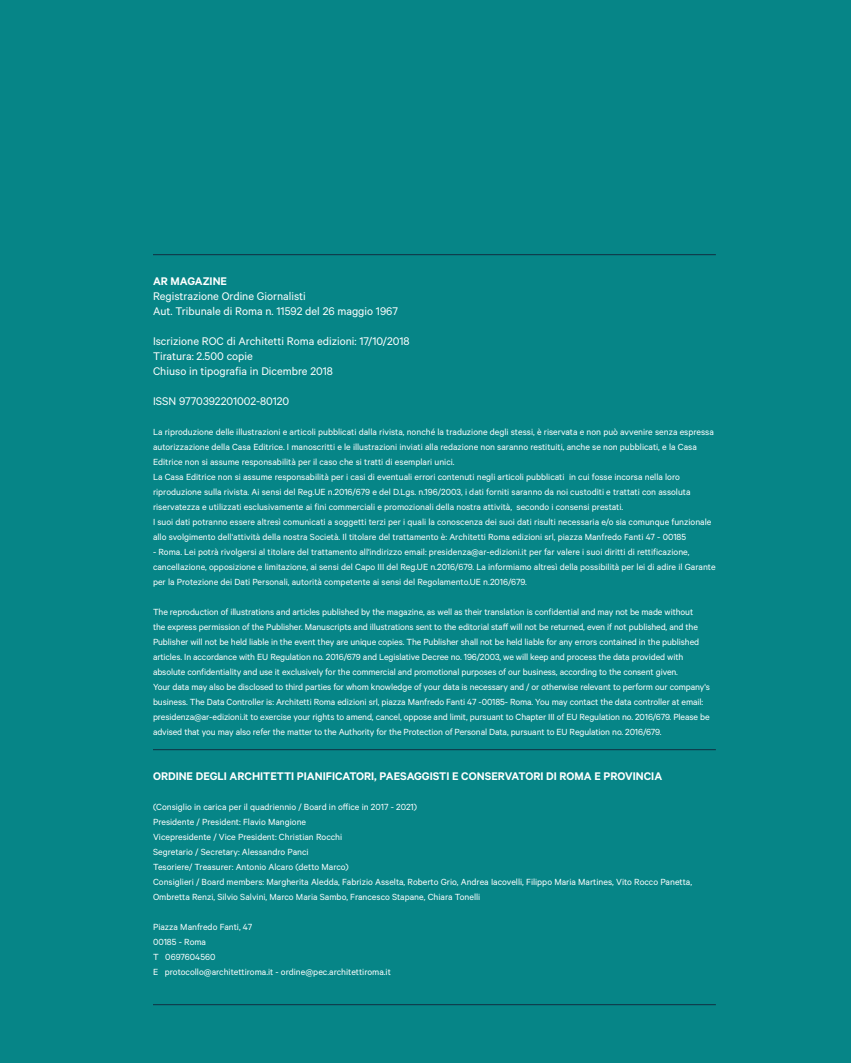
<style>
.page{position:relative;width:851px;height:1063px;background:#fff}
.page>*{position:absolute;margin:0;border:0;box-sizing:border-box;transform-origin:0 0}
.t1{font:12.5px/15px "Calibre";color:#fff}
.t2{font:600 12.5px "Calibre";color:#fff}
.t3{font:10px/15px "Calibre";color:#fff}
</style>
<div class="page">
<div style="left:0;top:0;width:850px;height:1063px;background:#068587"></div>
<hr style="left:153px;top:1004px;width:562px;height:1px;background:#112f41">
<hr style="left:153px;top:254px;width:562px;height:1px;background:#112f41">
<hr style="left:153px;top:749px;width:562px;height:1px;background:#112f41">
<p class="t2" style="left:153px;top:274px;width:75px">AR MAGAZINE</p>
<p class="t1" style="left:153px;top:288px;width:246px">Registrazione Ordine Giornalisti<br>Aut. Tribunale di Roma n. 11592 del 26 maggio 1967</p>
<p class="t1" style="left:153px;top:333px;width:258px">Iscrizione ROC di Architetti Roma edizioni: 17/10/2018<br>Tiratura: 2.500 copie<br>Chiuso in tipografia in Dicembre 2018</p>
<p class="t1" style="left:153px;top:393px;width:138px">ISSN 9770392201002-80120</p>
<p class="t3" style="left:153px;top:424px;width:562px">La riproduzione delle illustrazioni e articoli pubblicati dalla rivista, nonché la traduzione degli stessi, è riservata e non può avvenire senza espressa autorizzazione della Casa Editrice. I manoscritti e le illustrazioni inviati alla redazione non saranno restituiti, anche se non pubblicati, e la Casa Editrice non si assume responsabilità per il caso che si tratti di esemplari unici.<br>La Casa Editrice non si assume responsabilità per i casi di eventuali errori contenuti negli articoli pubblicati in cui fosse incorsa nella loro riproduzione sulla rivista. Ai sensi del Reg.UE n.2016/679 e del D.Lgs. n.196/2003, i dati forniti saranno da noi custoditi e trattati con assoluta riservatezza e utilizzati esclusivamente ai fini commerciali e promozionali della nostra attività, secondo i consensi prestati.<br>I suoi dati potranno essere altresì comunicati a soggetti terzi per i quali la conoscenza dei suoi dati risulti necessaria e/o sia comunque funzionale allo svolgimento dell'attività della nostra Società. Il titolare del trattamento è: Architetti Roma edizioni srl, piazza Manfredo Fanti 47 - 00185</p>
<p class="t3" style="left:153px;top:544px;width:564px">- Roma. Lei potrà rivolgersi al titolare del trattamento all'indirizzo email: presidenza@ar-edizioni.it per far valere i suoi diritti di rettificazione, cancellazione, opposizione e limitazione, ai sensi del Capo III del Reg.UE n.2016/679. La informiamo altresì della possibilità per lei di adire il Garante per la Protezione dei Dati Personali, autorità competente ai sensi del Regolamento.UE n.2016/679.</p>
<p class="t3" style="left:153px;top:604px;width:558px">The reproduction of illustrations and articles published by the magazine, as well as their translation is confidential and may not be made without<br>the express permission of the Publisher. Manuscripts and illustrations sent to the editorial staff will not be returned, even if not published, and the Publisher will not be held liable in the event they are unique copies. The Publisher shall not be held liable for any errors contained in the published articles. In accordance with EU Regulation no. 2016/679 and Legislative Decree no. 196/2003, we will keep and process the data provided with absolute confidentiality and use it exclusively for the commercial and promotional purposes of our business, according to the consent given.<br>Your data may also be disclosed to third parties for whom knowledge of your data is necessary and / or otherwise relevant to perform our company's business. The Data Controller is: Architetti Roma edizioni srl, piazza Manfredo Fanti 47 -00185- Roma. You may contact the data controller at email: presidenza@ar-edizioni.it to exercise your rights to amend, cancel, oppose and limit, pursuant to Chapter III of EU Regulation no. 2016/679. Please be advised that you may also refer the matter to the Authority for the Protection of Personal Data, pursuant to EU Regulation no. 2016/679.</p>
<p class="t2" style="left:153px;top:769px;width:510px">ORDINE DEGLI ARCHITETTI PIANIFICATORI, PAESAGGISTI E CONSERVATORI DI ROMA E PROVINCIA</p>
<p class="t3" style="left:153px;top:799px;width:540px">(Consiglio in carica per il quadriennio / Board in office in 2017 - 2021)<br>Presidente / President: Flavio Mangione<br>Vicepresidente / Vice President: Christian Rocchi<br>Segretario / Secretary: Alessandro Panci<br>Tesoriere/ Treasurer: Antonio Alcaro (detto Marco)<br>Consiglieri / Board members: Margherita Aledda, Fabrizio Asselta, Roberto Grio, Andrea Iacovelli, Filippo Maria Martines, Vito Rocco Panetta, Ombretta Renzi, Silvio Salvini, Marco Maria Sambo, Francesco Stapane, Chiara Tonelli</p>
<p class="t3" style="left:153px;top:919px;width:239px">Piazza Manfredo Fanti, 47<br>00185 - Roma<br>T 0697604560<br>E protocollo@architettiroma.it - ordine@pec.architettiroma.it</p>
</div>
